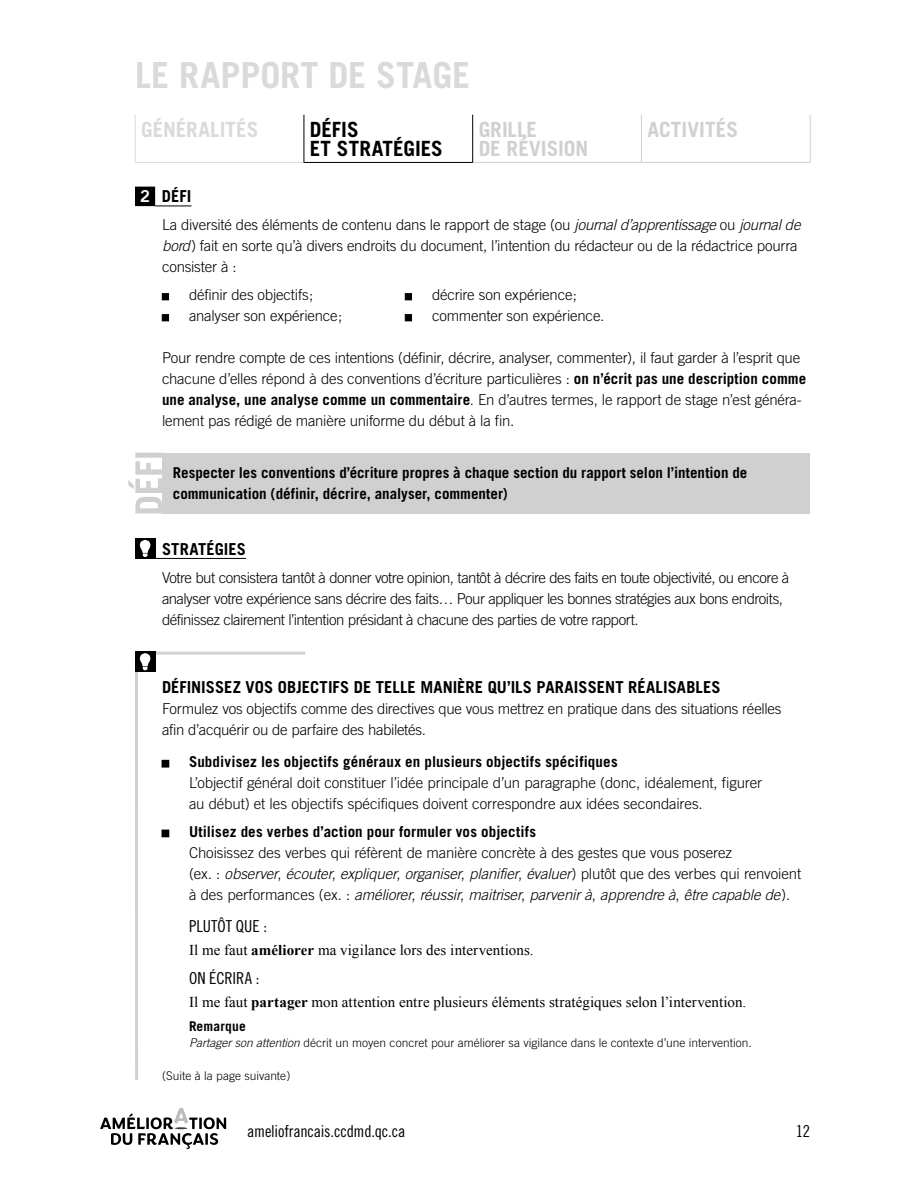
<style>
.page{position:relative;width:918px;height:1188px;background:#fff}
.page>*{position:absolute;margin:0;border:0;box-sizing:border-box;transform-origin:0 0}
._01-TITRE_ÉTAPE{font:700 36px "Trade Gothic";letter-spacing:-.005em;color:#dadada}
.t1{font:700 21px/19.5px "Trade Gothic";letter-spacing:.005em;color:#d0d0d0}
.t2{font:700 21px "Trade Gothic";color:#000}
.t3{font:700 21px "Trade Gothic";color:#dadada}
._03-SOUS-TITRES_retr{font:700 16.5px "Trade Gothic";letter-spacing:.005em;color:#000}
._07-exemple{font:16.5px "Trade Gothic Cond Eighteen";letter-spacing:-.005em;color:#000}
._03-SOUS-TITRES_nume{font:700 16.5px "Trade Gothic";color:#000}
._00-TC_retrait{font:300 15px/21px "Trade Gothic";letter-spacing:-.015em;color:#000}
._00-TC_retrait-2{font:300 15px/21px "Trade Gothic";letter-spacing:-.035em;color:#000}
._05-EXEMPLE_TEXTE_co{font:15px "Times New Roman";letter-spacing:.005em;color:#000}
._00-TC_copie{font:700 15px/21px "Trade Gothic";color:#000}
._00-TC_bullet{font:300 15px/21px "Trade Gothic";letter-spacing:-.02em;color:#000}
._00-TC_retrait-3{font:700 15px "Trade Gothic";letter-spacing:.01em;color:#000}
._00-TC_bullet-2{font:700 13.5px "Trade Gothic";letter-spacing:.01em;color:#000}
.remarque{font:300 12px "Trade Gothic";color:#000}
.s1{font-family:"Trade Gothic Bold Two";font-weight:400;color:#fff}
.s2{font-style:italic}
.s3{font-weight:700}
</style>
<div class="page">
<svg style="left:100px;top:1108px;width:126px;height:41px"></svg>
<svg style="left:303px;top:115px;width:507px;height:47px"></svg>
<hr style="left:473px;top:162px;width:168px;height:1px;background:#d0d0d0">
<hr style="left:641px;top:162px;width:169px;height:1px;background:#d0d0d0">
<hr style="left:641px;top:115px;width:1px;height:47px;background:#d0d0d0">
<hr style="left:810px;top:115px;width:1px;height:47px;background:#d0d0d0">
<hr style="left:135px;top:115px;width:1px;height:47px;background:#dadada">
<hr style="left:135px;top:162px;width:169px;height:1px;background:#dadada">
<hr style="left:304px;top:115px;width:1px;height:47px;background:#000">
<hr style="left:472px;top:115px;width:1px;height:47px;background:#000">
<hr style="left:304px;top:162px;width:169px;height:1px;background:#000">
<div style="left:135px;top:187px;width:20px;height:19px;background:#000"></div>
<hr style="left:155px;top:206px;width:36px;height:1px;background:#000">
<hr style="left:155px;top:558px;width:91px;height:1px;background:#000">
<div style="left:135px;top:538px;width:20px;height:21px;background:#000"></div>
<svg style="left:140px;top:540px;width:10px;height:17px"></svg>
<div style="left:162px;top:453px;width:648px;height:61px;background:#d0d0d0"></div>
<svg style="left:128px;top:453px;width:34px;height:61px"></svg>
<svg style="left:135px;top:651px;width:171px;height:429px"></svg>
<div style="left:135px;top:652px;width:20px;height:20px;background:#000"></div>
<svg style="left:140px;top:653px;width:10px;height:17px"></svg>
<p class="_01-TITRE_ÉTAPE" style="left:135px;top:53px;width:337px">LE RAPPORT DE STAGE</p>
<p class="t3" style="left:141px;top:117px;width:119px">GÉNÉRALITÉS</p>
<p class="t2" style="left:310px;top:117px;width:50px">DÉFIS</p>
<p class="t2" style="left:310px;top:136px;width:134px">ET STRATÉGIES</p>
<p class="t1" style="left:479px;top:119px;width:111px">GRILLE<br>DE RÉVISION</p>
<p class="t1" style="left:647px;top:119px;width:92px">ACTIVITÉS</p>
<p class="_03-SOUS-TITRES_nume" style="left:140px;top:186px;width:53px"><span class="s1">2</span> DÉFI</p>
<p class="_00-TC_retrait" style="left:162px;top:214px;width:640px">La diversité des éléments de contenu dans le rapport de stage (ou <span class="s2">journal d’apprentissage</span> ou <span class="s2">journal de bord</span>) fait en sorte qu’à divers endroits du document, l’intention du rédacteur ou de la rédactrice pourra consister à :</p>
<p class="_00-TC_retrait" style="left:162px;top:284px;width:153px">■ définir des objectifs;</p>
<p class="_00-TC_retrait" style="left:405px;top:284px;width:174px">■ décrire son expérience;</p>
<p class="_00-TC_retrait" style="left:162px;top:305px;width:182px">■ analyser son expérience;</p>
<p class="_00-TC_retrait" style="left:405px;top:305px;width:201px">■ commenter son expérience.</p>
<p class="_00-TC_retrait" style="left:162px;top:347px;width:646px">Pour rendre compte de ces intentions (définir, décrire, analyser, commenter), il faut garder à l’esprit que chacune d’elles répond à des conventions d’écriture particulières : <span class="s3">on n’écrit pas une description comme une analyse, une analyse comme un commentaire</span>. En d’autres termes, le rapport de stage n’est généra&shy;lement pas rédigé de manière uniforme du début à la fin.</p>
<p class="_00-TC_copie" style="left:173px;top:462px;width:576px">Respecter les conventions d’écriture propres à chaque section du rapport selon l’intention de communication (définir, décrire, analyser, commenter)</p>
<p class="_03-SOUS-TITRES_nume" style="left:162px;top:539px;width:85px">STRATÉGIES</p>
<p class="_00-TC_retrait-2" style="left:162px;top:567px;width:629px">Votre but consistera tantôt à donner votre opinion, tantôt à décrire des faits en toute objectivité, ou encore à analyser votre expérience sans décrire des faits… Pour appliquer les bonnes stratégies aux bons endroits, définissez clairement l’intention présidant à chacune des parties de votre rapport.</p>
<p class="_03-SOUS-TITRES_retr" style="left:162px;top:677px;width:560px">DÉFINISSEZ VOS OBJECTIFS DE TELLE MANIÈRE QU’ILS PARAISSENT RÉALISABLES</p>
<p class="_00-TC_bullet" style="left:162px;top:698px;width:621px">Formulez vos objectifs comme des directives que vous mettrez en pratique dans des situations réelles afin d’acquérir ou de parfaire des habiletés.</p>
<p class="_00-TC_retrait-3" style="left:162px;top:752px;width:457px">■ Subdivisez les objectifs généraux en plusieurs objectifs spécifiques</p>
<p class="_00-TC_retrait" style="left:189px;top:772px;width:575px">L’objectif général doit constituer l’idée principale d’un paragraphe (donc, idéalement, figurer au début) et les objectifs spécifiques doivent correspondre aux idées secondaires.</p>
<p class="_00-TC_retrait-3" style="left:162px;top:822px;width:376px">■ Utilisez des verbes d’action pour formuler vos objectifs</p>
<p class="_00-TC_retrait" style="left:189px;top:842px;width:614px">Choisissez des verbes qui réfèrent de manière concrète à des gestes que vous poserez<br>(ex. : <span class="s2">observer</span>, <span class="s2">écouter</span>, <span class="s2">expliquer</span>, <span class="s2">organiser</span>, <span class="s2">planifier</span>, <span class="s2">évaluer</span>) plutôt que des verbes qui renvoient à des performances (ex. : <span class="s2">améliorer</span>, <span class="s2">réussir</span>, <span class="s2">maitriser</span>, <span class="s2">parvenir à</span>, <span class="s2">apprendre à</span>, <span class="s2">être capable de</span>).</p>
<p class="_07-exemple" style="left:189px;top:916px;width:80px">PLUTÔT QUE :</p>
<p class="_05-EXEMPLE_TEXTE_co" style="left:189px;top:940px;width:346px">Il me faut <span class="s3">améliorer</span> ma vigilance lors des interventions.</p>
<p class="_07-exemple" style="left:189px;top:968px;width:72px">ON ÉCRIRA :</p>
<p class="_05-EXEMPLE_TEXTE_co" style="left:189px;top:992px;width:559px">Il me faut <span class="s3">partager</span> mon attention entre plusieurs éléments stratégiques selon l’intervention.</p>
<p class="_00-TC_bullet-2" style="left:189px;top:1017px;width:58px">Remarque</p>
<p class="remarque" style="left:189px;top:1036px;width:564px"><span class="s2">Partager son attention</span> décrit un moyen concret pour améliorer sa vigilance dans le contexte d’une intervention.</p>
<p class="remarque" style="left:162px;top:1069px;width:130px">(Suite à la page suivante)</p>
<p class="_07-exemple" style="left:247px;top:1122px;width:160px">ameliofrancais.ccdmd.qc.ca</p>
<p class="_07-exemple" style="left:796px;top:1122px;width:16px">12</p>
</div>
